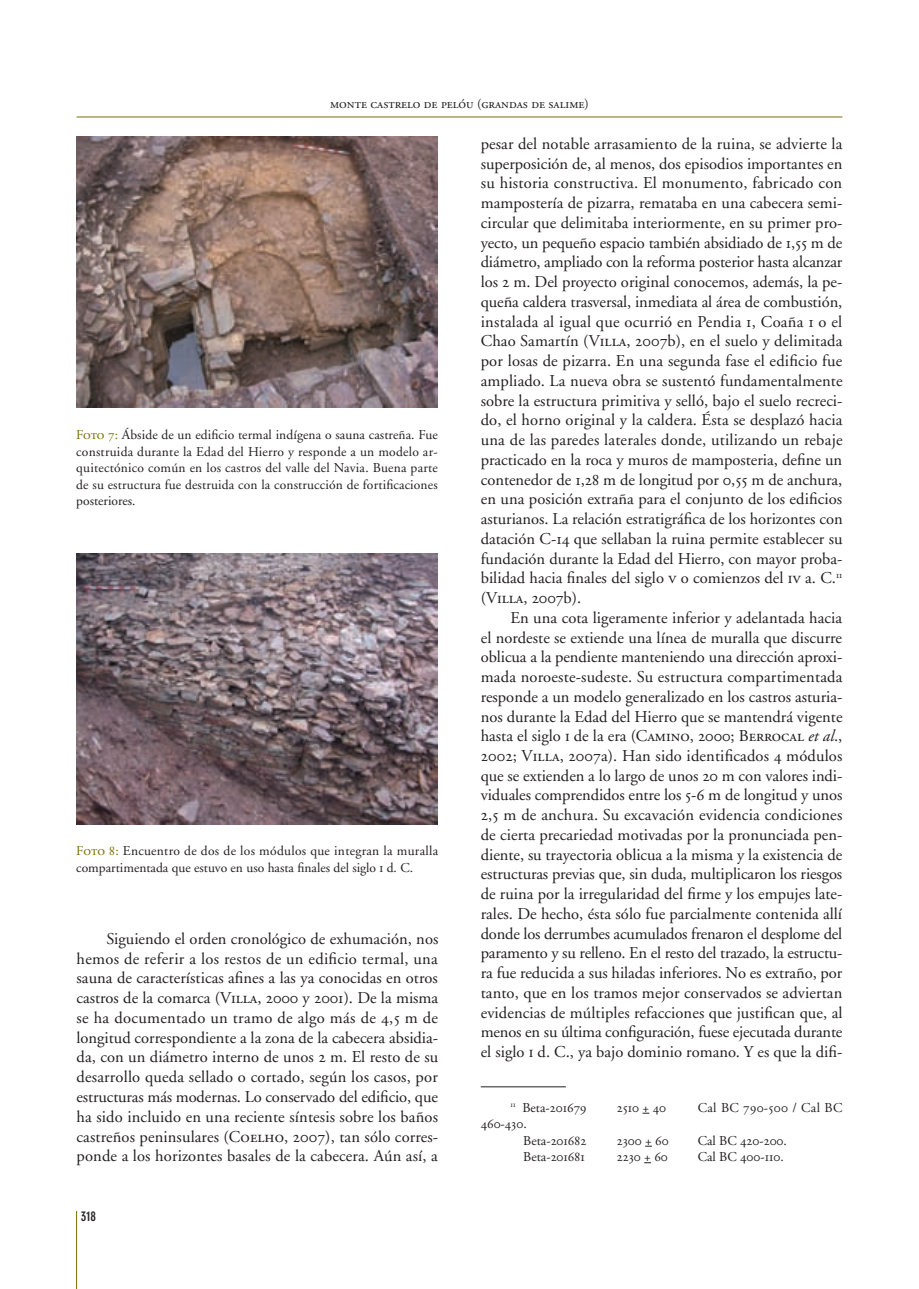
<style>
.page{position:relative;width:919px;height:1289px;background:#fff}
.page>*{position:absolute;margin:0;border:0;box-sizing:border-box;transform-origin:0 0}
.Agaramond_11{font:16.5px/19.8px "Adobe Garamond";color:#231f20;text-align:justify}
.Pies_Fotos{font:13.5px/16.5px "Adobe Garamond";letter-spacing:.01em;color:#231f20}
.Notes{font:13.5px "Adobe Garamond Regular SC";color:#231f20}
.Notes-2{font:13.5px "Adobe Garamond";letter-spacing:.025em;color:#231f20}
.t1{font:700 condensed 13.5px "DIN Neuzeit Grotesk";color:#231f20}
.s1{font-family:"Adobe Garamond Regular SC";color:#7a6f00}
.s2{font-family:"Adobe Garamond Regular SC"}
.s3{font-style:italic}
.s4{font-family:"Adobe Garamond"}
</style>
<div class="page">
<hr style="left:77px;top:117px;width:765px;height:1px;background:#7a6f00">
<hr style="left:76px;top:1210px;width:1px;height:78px;background:#7a6f00">
<hr style="left:480px;top:1086px;width:86px;height:1px;background:#231f20">
<img style="left:77px;top:554px;width:361px;height:270px">
<img style="left:76px;top:137px;width:361px;height:271px">
<p class="Notes" style="left:330px;top:96px;width:260px">monte castrelo de pelóu (grandas de salime)</p>
<p class="Pies_Fotos" style="left:76px;top:427px;width:363px;text-align:justify"><span class="s1">Foto 7:</span> Ábside de un edificio termal indígena o sauna castreña. Fue construida durante la Edad del Hierro y responde a un modelo ar&shy;quitectónico común en los castros del valle del Navia. Buena parte de su estructura fue destruida con la construcción de fortificaciones posteriores.</p>
<p class="Pies_Fotos" style="left:76px;top:842px;width:363px"><span class="s1">Foto 8:</span> Encuentro de dos de los módulos que integran la muralla compartimentada que estuvo en uso hasta finales del siglo <span class="s2">i</span> d. C.</p>
<p class="Agaramond_11" style="left:77px;top:929px;width:363px;text-indent:30px">Siguiendo el orden cronológico de exhumación, nos hemos de referir a los restos de un edificio termal, una sauna de características afines a las ya conocidas en otros castros de la comarca (<span class="s2">Villa</span>, <span class="s2">2000</span> y <span class="s2">2001</span>). De la misma se ha documentado un tramo de algo más de <span class="s2">4</span>,<span class="s2">5</span> m de longitud correspondiente a la zona de la cabecera absidia&shy;da, con un diámetro interno de unos <span class="s2">2</span> m. El resto de su desarrollo queda sellado o cortado, según los casos, por estructuras más modernas. Lo conservado del edificio, que ha sido incluido en una reciente síntesis sobre los baños castreños peninsulares (<span class="s2">Coelho</span>, <span class="s2">2007</span>), tan sólo corres&shy;ponde a los horizontes basales de la cabecera. Aún así, a</p>
<p class="t1" style="left:81px;top:1208px;width:17px">318</p>
<p class="Agaramond_11" style="left:480px;top:134px;width:363px">pesar del notable arrasamiento de la ruina, se advierte la superposición de, al menos, dos episodios importantes en su historia constructiva. El monumento, fabricado con mampostería de pizarra, remataba en una cabecera semi&shy;circular que delimitaba interiormente, en su primer pro&shy;yecto, un pequeño espacio también absidiado de <span class="s2">1</span>,<span class="s2">55</span> m de diámetro, ampliado con la reforma posterior hasta alcanzar los <span class="s2">2</span> m. Del proyecto original conocemos, además, la pe&shy;queña caldera trasversal, inmediata al área de combustión, instalada al igual que ocurrió en Pendia <span class="s2">1</span>, Coaña <span class="s2">1</span> o el Chao Samartín (<span class="s2">Villa</span>, <span class="s2">2007</span>b), en el suelo y delimitada por losas de pizarra. En una segunda fase el edificio fue ampliado. La nueva obra se sustentó fundamentalmente sobre la estructura primitiva y selló, bajo el suelo recreci&shy;do, el horno original y la caldera. Ésta se desplazó hacia una de las paredes laterales donde, utilizando un rebaje practicado en la roca y muros de mamposteria, define un contenedor de <span class="s2">1</span>,<span class="s2">28</span> m de longitud por <span class="s2">0</span>,<span class="s2">55</span> m de anchura, en una posición extraña para el conjunto de los edificios asturianos. La relación estratigráfica de los horizontes con datación C-<span class="s2">14</span> que sellaban la ruina permite establecer su fundación durante la Edad del Hierro, con mayor proba&shy;bilidad hacia finales del siglo <span class="s2">v</span> o comienzos del <span class="s2">iv</span> a. C.<sup>11 </sup>(<span class="s2">Villa</span>, <span class="s2">2007</span>b).</p>
<p class="Agaramond_11" style="left:480px;top:608px;width:363px;text-indent:30px">En una cota ligeramente inferior y adelantada hacia el nordeste se extiende una línea de muralla que discurre oblicua a la pendiente manteniendo una dirección aproxi&shy;mada noroeste-sudeste. Su estructura compartimentada responde a un modelo generalizado en los castros asturia&shy;nos durante la Edad del Hierro que se mantendrá vigente hasta el siglo <span class="s2">i</span> de la era (<span class="s2">Camino</span>, <span class="s2">2000</span>; <span class="s2">Berrocal</span> <span class="s3">et al</span>., <span class="s2">2002</span>; <span class="s2">Villa</span>, <span class="s2">2007</span>a). Han sido identificados <span class="s2">4</span> módulos que se extienden a lo largo de unos <span class="s2">20</span> m con valores indi&shy;viduales comprendidos entre los <span class="s2">5</span>-<span class="s2">6</span> m de longitud y unos <span class="s2">2</span>,<span class="s2">5</span> m de anchura. Su excavación evidencia condiciones de cierta precariedad motivadas por la pronunciada pen&shy;diente, su trayectoria oblicua a la misma y la existencia de estructuras previas que, sin duda, multiplicaron los riesgos de ruina por la irregularidad del firme y los empujes late&shy;rales. De hecho, ésta sólo fue parcialmente contenida allí donde los derrumbes acumulados frenaron el desplome del paramento y su relleno. En el resto del trazado, la estructu&shy;ra fue reducida a sus hiladas inferiores. No es extraño, por tanto, que en los tramos mejor conservados se adviertan evidencias de múltiples refacciones que justifican que, al menos en su última configuración, fuese ejecutada durante el siglo <span class="s2">i</span> d. C., ya bajo dominio romano. Y es que la difi-</p>
<p class="Notes" style="left:510px;top:1100px;width:77px"><sup>11</sup> <span class="s4">Beta-</span>201679</p>
<p class="Notes" style="left:617px;top:1100px;width:51px">2510 <span class="s4">+</span> 40</p>
<p class="Notes-2" style="left:697px;top:1100px;width:146px">Cal BC <span class="s2">790</span>-<span class="s2">500</span> / Cal BC</p>
<p class="Notes" style="left:480px;top:1116px;width:47px">460<span class="s4">-</span>430.</p>
<p class="Notes" style="left:523px;top:1133px;width:64px"><span class="s4">Beta-</span>201682</p>
<p class="Notes" style="left:617px;top:1133px;width:53px">2300 <span class="s4">+</span> 60</p>
<p class="Notes" style="left:697px;top:1133px;width:91px"><span class="s4">Cal BC</span> 420<span class="s4">-</span>200.</p>
<p class="Notes" style="left:523px;top:1149px;width:63px"><span class="s4">Beta-</span>201681</p>
<p class="Notes" style="left:617px;top:1149px;width:52px">2230 <span class="s4">+</span> 60</p>
<p class="Notes" style="left:697px;top:1149px;width:88px"><span class="s4">Cal BC</span> 400<span class="s4">-</span>110.</p>
</div>
